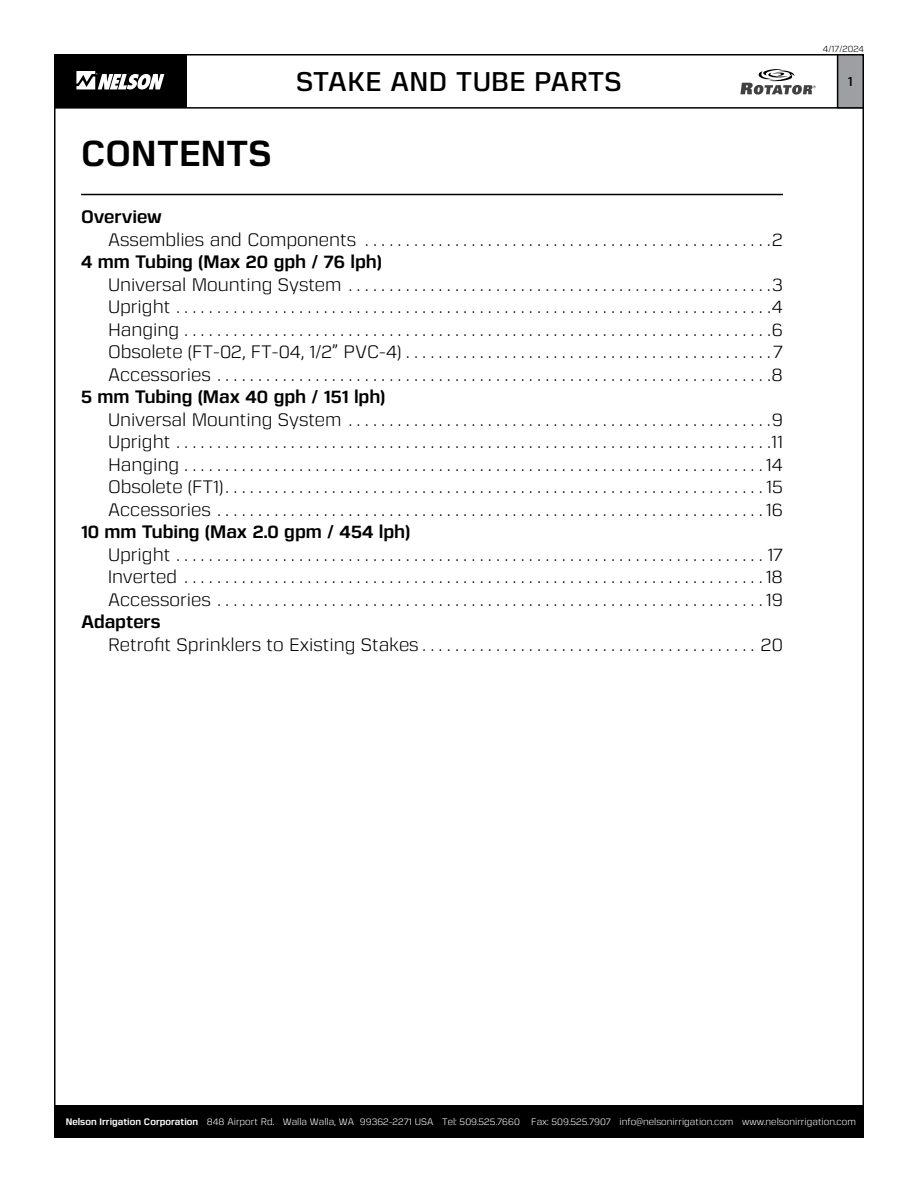
<style>
.page{position:relative;width:918px;height:1188px;background:#fff}
.page>*{position:absolute;margin:0;border:0;box-sizing:border-box;transform-origin:0 0}
.t1{font:700 36px "Gunar";color:#000}
.t2{font:600 27px "Gunar";letter-spacing:.01em;color:#000}
.t3{font:18px/22.5px "Gunar";color:#000;text-align:justify}
.t4{font:700 18px "Gunar";color:#000}
.t5{font:600 13.35px "Gunar";color:#000}
.t6{font:9.45px "Gunar";letter-spacing:.005em;color:#fff}
.t7{font:9px "Gunar";color:#000}
.s1{font-weight:700}
</style>
<div class="page">
<div style="left:54px;top:1105px;width:810px;height:33px;background:#000"></div>
<div style="left:838px;top:55px;width:25px;height:54px;background:#9d9fa2"></div>
<hr style="left:837px;top:54px;width:1px;height:54px;background:#000">
<hr style="left:55px;top:107px;width:809px;height:2px;background:#000">
<div style="left:54px;top:54px;width:133px;height:54px;background:#000"></div>
<svg style="left:76px;top:71px;width:88px;height:19px"></svg>
<svg style="left:740px;top:69px;width:76px;height:26px"></svg>
<hr style="left:81px;top:194px;width:702px;height:1px;background:#000">
<p class="t7" style="left:823px;top:43px;width:43px">4/17/2024</p>
<h1 class="t1" style="left:81px;top:128px;width:192px">CONTENTS</h1>
<h2 class="t2" style="left:296px;top:63px;width:327px">STAKE AND TUBE PARTS</h2>
<p class="t5" style="left:848px;top:72px;width:6px">1</p>
<p class="t4" style="left:81px;top:204px;width:82px">Overview</p>
<p class="t3" style="left:108px;top:227px;width:677px">Assemblies and Components . . . . . . . . . . . . . . . . . . . . . . . . . . . . . . . . . . . . . . . . . . . . . . . . . 2</p>
<p class="t4" style="left:81px;top:249px;width:302px">4 mm Tubing (Max 20 gph / 76 lph)</p>
<p class="t3" style="left:108px;top:272px;width:677px">Universal Mounting System . . . . . . . . . . . . . . . . . . . . . . . . . . . . . . . . . . . . . . . . . . . . . . . . . . . 3<br>Upright . . . . . . . . . . . . . . . . . . . . . . . . . . . . . . . . . . . . . . . . . . . . . . . . . . . . . . . . . . . . . . . . . . . . . . . . 4<br>Hanging . . . . . . . . . . . . . . . . . . . . . . . . . . . . . . . . . . . . . . . . . . . . . . . . . . . . . . . . . . . . . . . . . . . . . . . 6<br>Obsolete (FT-02, FT-04, 1/2” PVC-4).............................................7<br>Accessories . . . . . . . . . . . . . . . . . . . . . . . . . . . . . . . . . . . . . . . . . . . . . . . . . . . . . . . . . . . . . . . . . . . 8</p>
<p class="t4" style="left:81px;top:384px;width:306px">5 mm Tubing (Max 40 gph / 151 lph)</p>
<p class="t3" style="left:108px;top:407px;width:677px">Universal Mounting System . . . . . . . . . . . . . . . . . . . . . . . . . . . . . . . . . . . . . . . . . . . . . . . . . . . 9<br>Upright . . . . . . . . . . . . . . . . . . . . . . . . . . . . . . . . . . . . . . . . . . . . . . . . . . . . . . . . . . . . . . . . . . . . . . . . 11<br>Hanging . . . . . . . . . . . . . . . . . . . . . . . . . . . . . . . . . . . . . . . . . . . . . . . . . . . . . . . . . . . . . . . . . . . . . . 14<br>Obsolete (FT1) . . . . . . . . . . . . . . . . . . . . . . . . . . . . . . . . . . . . . . . . . . . . . . . . . . . . . . . . . . . . . . . . . 15<br>Accessories . . . . . . . . . . . . . . . . . . . . . . . . . . . . . . . . . . . . . . . . . . . . . . . . . . . . . . . . . . . . . . . . . . 16</p>
<p class="t4" style="left:81px;top:519px;width:331px">10 mm Tubing (Max 2.0 gpm / 454 lph)</p>
<p class="t3" style="left:108px;top:542px;width:676px">Upright . . . . . . . . . . . . . . . . . . . . . . . . . . . . . . . . . . . . . . . . . . . . . . . . . . . . . . . . . . . . . . . . . . . . . . . 17<br>Inverted . . . . . . . . . . . . . . . . . . . . . . . . . . . . . . . . . . . . . . . . . . . . . . . . . . . . . . . . . . . . . . . . . . . . . . 18<br>Accessories . . . . . . . . . . . . . . . . . . . . . . . . . . . . . . . . . . . . . . . . . . . . . . . . . . . . . . . . . . . . . . . . . . 19</p>
<p class="t4" style="left:81px;top:609px;width:81px">Adapters</p>
<p class="t3" style="left:108px;top:632px;width:676px">Retrofit Sprinklers to Existing Stakes . . . . . . . . . . . . . . . . . . . . . . . . . . . . . . . . . . . . . . . . . 20</p>
<p class="t6" style="left:66px;top:1115px;width:792px"><span class="s1">Nelson Irrigation Corporation</span> 848 Airport Rd. Walla Walla, WA 99362-2271 USA Tel: 509.525.7660 Fax: 509.525.7907 info@nelsonirrigation.com www.nelsonirrigation.com</p>
</div>
